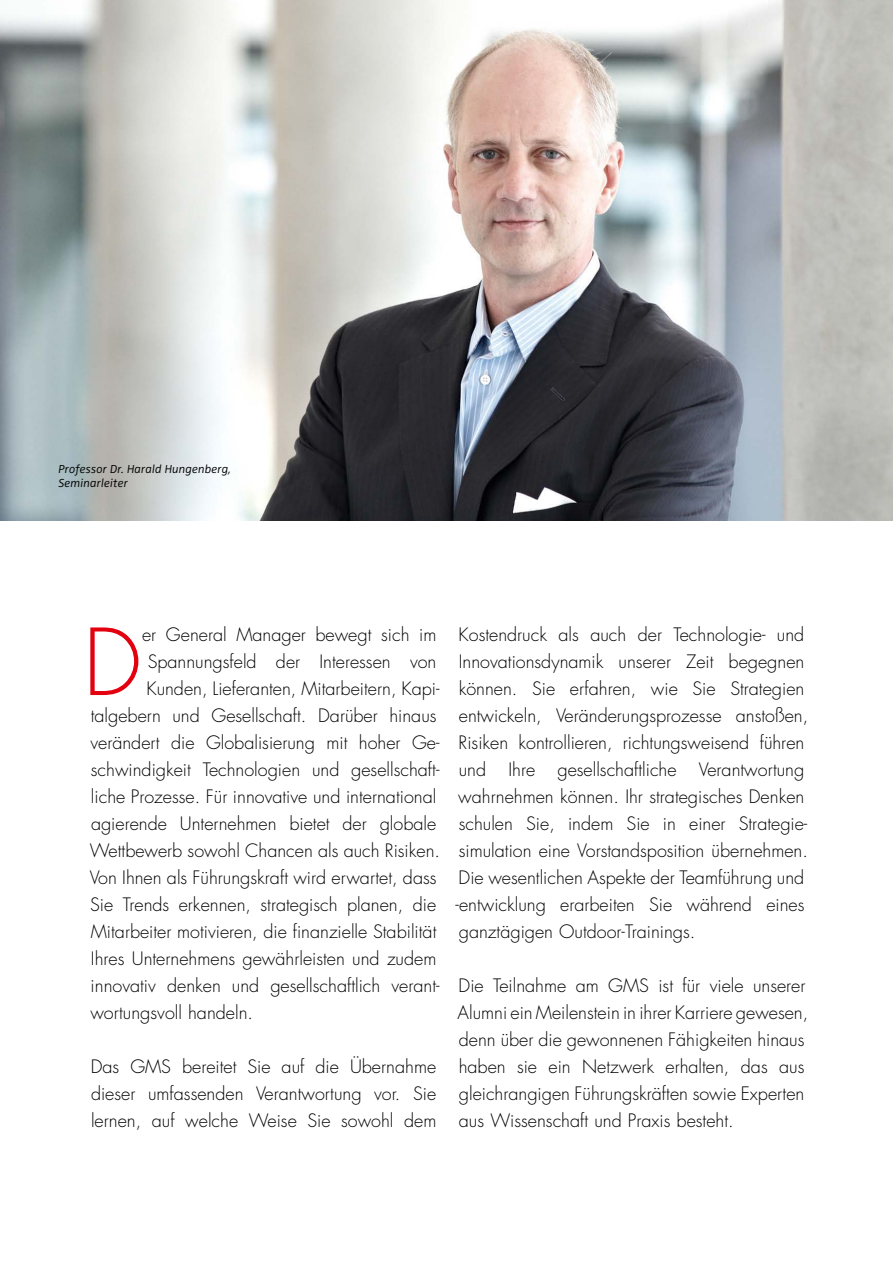
<style>
.page{position:relative;width:893px;height:1263px;background:#fff}
.page>*{position:absolute;margin:0;border:0;box-sizing:border-box;transform-origin:0 0}
.t1{font:300 89.55px "Futura Std";color:#e3000f}
.t2{font:300 18px/27px "Futura Std";color:#000}
.t3{font:italic 300 12px/14.4px "Zwo OT";letter-spacing:.01em;color:#000}
</style>
<div class="page">
<img style="left:0;top:0;width:893px;height:521px">
<p class="t3" style="left:58px;top:462px;width:174px">Professor Dr. Harald Hungenberg,<br>Seminarleiter</p>
<h1 class="t1" style="left:83px;top:608px;width:60px">D</h1>
<p class="t2" style="left:142px;top:621px;width:296px">er General Manager bewegt sich im</p>
<p class="t2" style="left:148px;top:648px;width:290px">Spannungsfeld der Interessen von</p>
<p class="t2" style="left:146px;top:675px;width:295px">Kunden, Lieferanten, Mitarbeitern, Kapi-</p>
<p class="t2" style="left:91px;top:702px;width:347px">talgebern und Gesellschaft. Darüber hinaus</p>
<p class="t2" style="left:90px;top:729px;width:351px">verändert die Globalisierung mit hoher Ge-</p>
<p class="t2" style="left:91px;top:756px;width:350px">schwindigkeit Technologien und gesellschaft-</p>
<p class="t2" style="left:91px;top:783px;width:347px">liche Prozesse. Für innovative und international</p>
<p class="t2" style="left:91px;top:810px;width:347px">agierende Unternehmen bietet der globale</p>
<p class="t2" style="left:90px;top:837px;width:352px">Wettbewerb sowohl Chancen als auch Risiken.</p>
<p class="t2" style="left:90px;top:864px;width:348px">Von Ihnen als Führungskraft wird erwartet, dass</p>
<p class="t2" style="left:90px;top:891px;width:348px">Sie Trends erkennen, strategisch planen, die</p>
<p class="t2" style="left:91px;top:918px;width:347px">Mitarbeiter motivieren, die finanzielle Stabilität</p>
<p class="t2" style="left:91px;top:945px;width:347px">Ihres Unternehmens gewährleisten und zudem</p>
<p class="t2" style="left:91px;top:972px;width:350px">innovativ denken und gesellschaftlich verant-</p>
<p class="t2" style="left:90px;top:999px;width:164px">wortungsvoll handeln.</p>
<p class="t2" style="left:91px;top:1053px;width:347px;text-align:justify">Das GMS bereitet Sie auf die Übernahme dieser umfassenden Verantwortung vor. Sie lernen, auf welche Weise Sie sowohl dem</p>
<p class="t2" style="left:456px;top:621px;width:354px">Kostendruck als auch der Technologie- und Innovationsdynamik unserer Zeit begegnen können. Sie erfahren, wie Sie Strategien entwickeln, Veränderungsprozesse anstoßen, Risiken kontrollieren, richtungsweisend führen und Ihre gesellschaftliche Verantwortung wahrnehmen können. Ihr strategisches Denken schulen Sie, indem Sie in einer Strategie&shy;simulation eine Vorstandsposition übernehmen.<br>Die wesentlichen Aspekte der Teamführung und -entwicklung erarbeiten Sie während eines ganztägigen Outdoor-Trainings.</p>
<p class="t2" style="left:458px;top:972px;width:352px">Die Teilnahme am GMS ist für viele unserer Alumni ein Meilenstein in ihrer Karriere gewesen, denn über die gewonnenen Fähigkeiten hinaus haben sie ein Netzwerk erhalten, das aus gleichrangigen Führungskräften sowie Experten aus Wissenschaft und Praxis besteht.</p>
</div>
